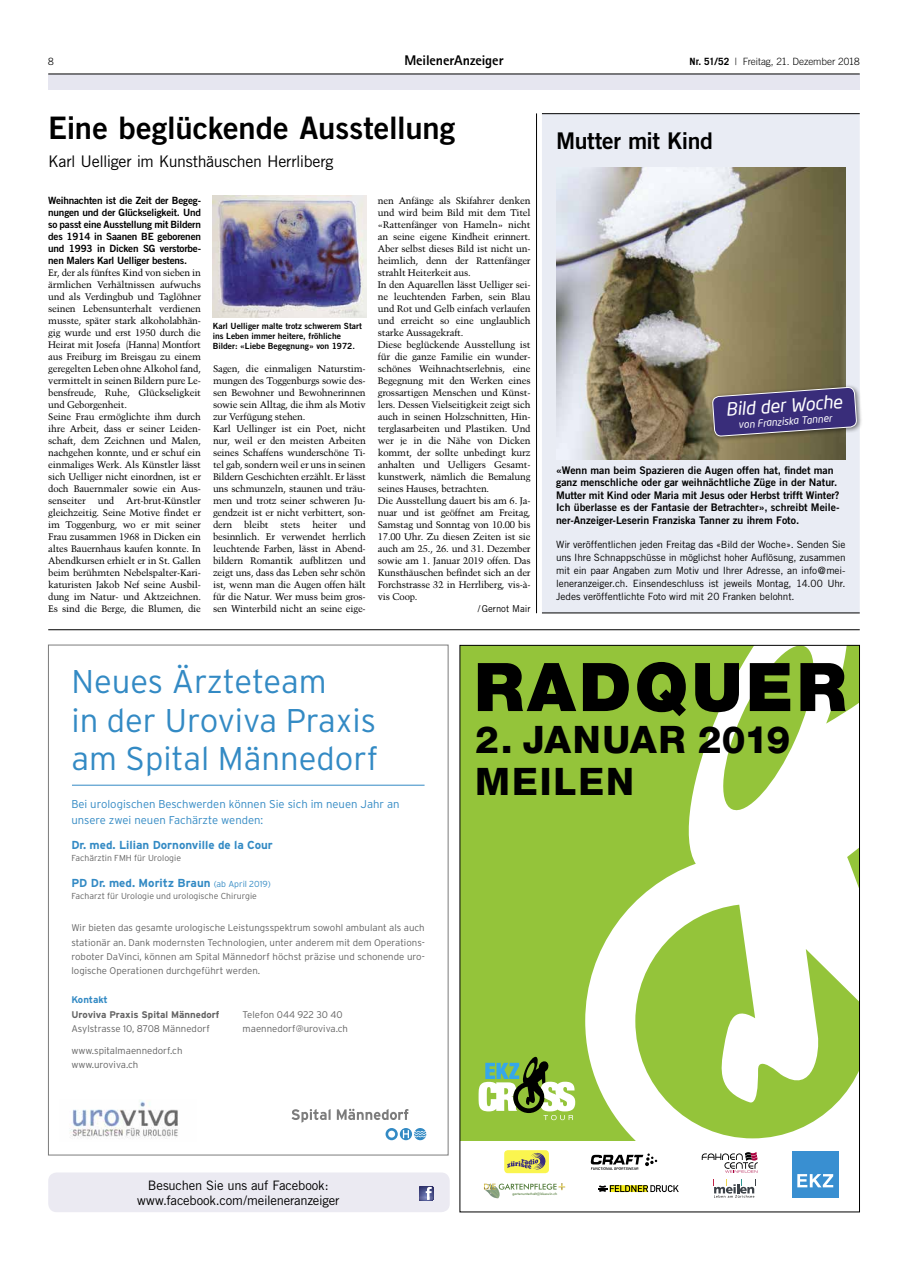
<style>
.page{position:relative;width:908px;height:1276px;background:#fff}
.page>*{position:absolute;margin:0;border:0;box-sizing:border-box;transform-origin:0 0}
.t1{font:900 67.1px "Helvetica Neue LT Com";letter-spacing:.05em;color:#000}
.t2{font:800 37.7px/42.4px "Helvetica Neue LT Com";letter-spacing:.05em;color:#000}
.t3{font:300 32.8px/38.6px "Interstate";color:#338ac4}
.t4{font:31px "Trade Gothic Bold Two";color:#000}
.t5{font:23px "Trade Gothic Bold Two";letter-spacing:-.02em;color:#000}
.t6{font:italic 18px "Neo Sans";color:#fff}
.t7{font:16px "Trade Gothic";letter-spacing:-.02em;color:#000}
.t8{font:800 14px "Rotis Sans Serif";letter-spacing:-.005em;color:#000}
.t9{font:13px/14.5px "Trade Gothic";letter-spacing:-.015em;color:#000;text-align:center}
.t10{font:700 11.6px "Interstate";color:#338ac4}
.t11{font:300 11.3px/15.5px "Interstate";color:#338ac4}
.t12{font:10.5px/12.6px "Trade Gothic Bold Two";color:#000}
.t13{font:10px/13px "Trade Gothic";letter-spacing:-.015em;color:#000;text-align:justify}
.t14{font:10px/12px "Trade Gothic Bold Two";letter-spacing:-.02em;color:#000;text-align:justify}
.t15{font:300 10px "Trade Gothic";letter-spacing:-.01em;color:#000}
.t16{font:italic 10px "Neo Sans";color:#fff}
.t17{font:300 9.7px/14.5px "Interstate";color:#636363;text-align:justify}
.t18{font:700 9.7px "Interstate";color:#636363}
.t19{font:700 9.7px "Interstate";letter-spacing:-.01em;color:#338ac4}
.t20{font:9.5px/12px "Trump Mediaeval";letter-spacing:-.02em;color:#000}
.t21{font:9.5px "Trade Gothic";color:#000}
.t22{font:300 8.7px "Interstate";color:#636363}
.t23{font:8.5px/10.2px "Trade Gothic Bold Two";color:#000}
.t24{font:500 3.4px "Futura BT";color:#527b3a}
.s1{font-weight:700}
.s2{font-weight:300;font-size:8.7px}
</style>
<div class="page">
<div style="left:48px;top:74px;width:811px;height:15px;background:#e6e6f0"></div>
<hr style="left:48px;top:74px;width:811px;height:1px;background:#000">
<div style="left:459px;top:645px;width:399px;height:566px;background:#94c43a"></div>
<svg style="left:585px;top:647px;width:272px;height:494px"></svg>
<div style="left:459px;top:1141px;width:399px;height:70px;background:#fff"></div>
<svg style="left:478px;top:1056px;width:97px;height:64px"></svg>
<svg style="left:701px;top:1152px;width:56px;height:20px"></svg>
<svg style="left:504px;top:1150px;width:44px;height:23px"></svg>
<div style="left:791px;top:1151px;width:46px;height:46px;background:#398fd1"></div>
<svg style="left:797px;top:1174px;width:35px;height:13px"></svg>
<svg style="left:598px;top:1185px;width:80px;height:7px"></svg>
<svg style="left:713px;top:1179px;width:42px;height:18px"></svg>
<svg style="left:590px;top:1153px;width:67px;height:16px"></svg>
<svg style="left:484px;top:1183px;width:81px;height:16px"></svg>
<svg style="left:291px;top:1109px;width:39px;height:13px"></svg>
<svg style="left:336px;top:1108px;width:72px;height:12px"></svg>
<svg style="left:385px;top:1128px;width:41px;height:12px"></svg>
<img style="left:70px;top:1100px;width:108px;height:39px">
<hr style="left:72px;top:785px;width:352px;height:1px;background:#338ac4">
<hr style="left:48px;top:629px;width:811px;height:1px;background:#000">
<hr style="left:536px;top:113px;width:1px;height:500px;background:#000">
<img style="left:213px;top:196px;width:153px;height:121px">
<div style="left:542px;top:114px;width:317px;height:498px;background:#e9ecf4"></div>
<hr style="left:541px;top:113px;width:318px;height:1px;background:#000">
<hr style="left:541px;top:612px;width:318px;height:1px;background:#000">
<img style="left:556px;top:167px;width:289px;height:292px">
<div style="left:709px;top:384px;width:153px;height:59px;background:#000;opacity:.55"></div>
<svg style="left:712px;top:370px;width:144px;height:84px;background:#645a6b"></svg>
<div style="left:48px;top:1172px;width:401px;height:40px;background:#ebeaf2;border-radius:9px"></div>
<svg style="left:419px;top:1186px;width:14px;height:14px"></svg>
<p class="t15" style="left:48px;top:56px;width:7px">8</p>
<h3 class="t8" style="left:404px;top:52px;width:101px">MeilenerAnzeiger</h3>
<p class="t15" style="left:689px;top:56px;width:172px"><span class="s1">Nr. 51/52</span> | Freitag, 21. Dezember 2018</p>
<h3 class="t4" style="left:48px;top:108px;width:408px">Eine beglückende Ausstellung</h3>
<h3 class="t7" style="left:48px;top:152px;width:287px">Karl Uelliger im Kunsthäuschen Herrliberg</h3>
<p class="t14" style="left:48px;top:194px;width:154px">Weihnachten ist die Zeit der Begeg&shy;nungen und der Glückseligkeit. Und so passt eine Ausstellung mit Bildern des 1914 in Saanen BE geborenen und 1993 in Dicken SG verstorbe&shy;nen Malers Karl Uelliger bestens.</p>
<p class="t20" style="left:48px;top:267px;width:154px">Er, der als fünftes Kind von sieben in ärmlichen Verhältnissen aufwuchs und als Verdingbub und Taglöhner seinen Lebensunterhalt verdienen musste, später stark alkoholabhän&shy;gig wurde und erst 1950 durch die<br>Heirat mit Josefa (Hanna) Montfort aus Freiburg im Breisgau zu einem geregelten Leben ohne Alkohol fand, vermittelt in seinen Bildern pure Le&shy;bensfreude, Ruhe, Glückseligkeit und Geborgenheit.<br>Seine Frau ermöglichte ihm durch ihre Arbeit, dass er seiner Leiden&shy;schaft, dem Zeichnen und Malen, nachgehen konnte, und er schuf ein einmaliges Werk. Als Künstler lässt sich Uelliger nicht einordnen, ist er doch Bauernmaler sowie ein Aus&shy;senseiter</p>
<p class="t20" style="left:48px;top:495px;width:154px;text-align:justify;text-indent:78px">Art-brut-Künstler gleichzeitig. Seine Motive findet er im Toggenburg, wo er mit seiner Frau zusammen 1968 in Dicken ein altes Bauernhaus kaufen konnte. In Abendkursen erhielt er in St. Gallen beim berühmten Nebelspalter-Kari&shy;katuristen Jakob Nef seine Ausbil&shy;dung im Natur- und Aktzeichnen.<br>Es sind die Berge, die Blumen, die</p>
<p class="t20" style="left:98px;top:495px;width:18px">und</p>
<p class="t23" style="left:213px;top:320px;width:150px">Karl Uelliger malte trotz schwerem Start ins Leben immer heitere, fröhliche<br>Bilder: «Liebe Begegnung» von 1972.</p>
<p class="t20" style="left:213px;top:363px;width:154px">Sagen, die einmaligen Naturstim&shy;mungen des Toggenburgs sowie des&shy;sen Bewohner und Bewohnerinnen sowie sein Alltag, die ihm als Motiv zur Verfügung stehen.<br>Karl Uellinger ist ein Poet, nicht nur, weil er den meisten Arbeiten seines Schaffens wunderschöne Ti&shy;tel gab, sondern weil er uns in seinen<br>Bildern Geschichten erzählt. Er lässt uns schmunzeln, staunen und träu&shy;men und trotz seiner schweren Ju&shy;gendzeit ist er nicht verbittert, son&shy;dern</p>
<p class="t20" style="left:213px;top:519px;width:154px;text-align:justify;text-indent:136px">und besinnlich. Er verwendet herrlich leuchtende Farben, lässt in Abend&shy;bildern Romantik aufblitzen und zeigt uns, dass das Leben sehr schön ist, wenn man die Augen offen hält für die Natur. Wer muss beim gros&shy;sen Winterbild nicht an seine eige-</p>
<p class="t20" style="left:244px;top:519px;width:26px">bleibt</p>
<p class="t20" style="left:280px;top:519px;width:21px">stets</p>
<p class="t20" style="left:312px;top:519px;width:26px">heiter</p>
<p class="t20" style="left:377px;top:194px;width:154px">nen Anfänge als Skifahrer denken und wird beim Bild mit dem Titel «Rattenfänger von Hameln» nicht an seine eigene Kindheit erinnert.<br>Aber selbst dieses Bild ist nicht un&shy;heimlich, denn der Rattenfänger strahlt Heiterkeit aus.<br>In den Aquarellen lässt Uelliger sei&shy;ne leuchtenden Farben, sein Blau und Rot und Gelb einfach verlaufen und erreicht so eine unglaublich starke Aussagekraft.<br>Diese beglückende Ausstellung ist für die ganze Familie ein wunder&shy;schönes Weihnachtserlebnis, eine<br>Begegnung mit den Werken eines grossartigen Menschen und Künst&shy;lers. Dessen Vielseitigkeit zeigt sich auch in seinen Holzschnitten, Hin&shy;terglasarbeiten und Plastiken. Und wer je in die Nähe von Dicken kommt, der sollte unbedingt kurz anhalten und Uelligers Gesamt&shy;kunstwerk, nämlich die Bemalung seines Hauses, betrachten.<br>Die Ausstellung dauert bis am 6. Ja&shy;nuar und ist geöffnet am Freitag,<br>Samstag und Sonntag von 10.00 bis<br>17.00 Uhr. Zu diesen Zeiten ist sie auch am 25., 26. und 31. Dezember sowie am 1. Januar 2019 offen. Das<br>Kunsthäuschen befindet sich an der<br>Forchstrasse 32 in Herrliberg, vis-à&shy;vis Coop.</p>
<p class="t21" style="left:477px;top:603px;width:54px">/Gernot Mair</p>
<h3 class="t5" style="left:556px;top:127px;width:158px">Mutter mit Kind</h3>
<h3 class="t6" style="left:724px;top:398px;width:118px;rotate:-4deg">Bild der Woche</h3>
<p class="t16" style="left:737px;top:418px;width:95px;rotate:-4deg">von Franziska Tanner</p>
<p class="t12" style="left:556px;top:463px;width:285px">«Wenn man beim Spazieren die Augen offen hat, findet man ganz menschliche oder gar weihnächtliche Züge in der Natur.<br>Mutter mit Kind oder Maria mit Jesus oder Herbst trifft Winter?<br>Ich überlasse es der Fantasie der Betrachter», schreibt Meile&shy;ner-Anzeiger-Leserin Franziska Tanner zu ihrem Foto.</p>
<p class="t13" style="left:556px;top:538px;width:291px">Wir veröffentlichen jeden Freitag das «Bild der Woche». Senden Sie uns Ihre Schnappschüsse in möglichst hoher Auflösung, zusammen mit ein paar Angaben zum Motiv und Ihrer Adresse, an info@mei&shy;leneranzeiger.ch. Einsendeschluss ist jeweils Montag, 14.00 Uhr.<br>Jedes veröffentlichte Foto wird mit 20 Franken belohnt.</p>
<h3 class="t3" style="left:71px;top:662px;width:308px">Neues Ärzteteam<br>in der Uroviva Praxis am Spital Männedorf</h3>
<p class="t11" style="left:71px;top:796px;width:329px">Bei urologischen Beschwerden können Sie sich im neuen Jahr an unsere zwei neuen Fachärzte wenden:</p>
<p class="t10" style="left:71px;top:838px;width:203px">Dr. med. Lilian Dornonville de la Cour</p>
<p class="t22" style="left:71px;top:853px;width:111px">Fachärztin FMH für Urologie</p>
<p class="t10" style="left:71px;top:876px;width:201px">PD Dr. med. Moritz Braun <span class="s2">(ab April 2019)</span></p>
<p class="t22" style="left:71px;top:890px;width:187px">Facharzt für Urologie und urologische Chirurgie</p>
<p class="t17" style="left:71px;top:920px;width:355px">Wir bieten das gesamte urologische Leistungsspektrum sowohl ambulant als auch stationär an. Dank modernsten Technologien, unter anderem mit dem Operations&shy;roboter DaVinci, können am Spital Männedorf höchst präzise und schonende uro&shy;logische Operationen durchgeführt werden.</p>
<p class="t19" style="left:71px;top:994px;width:38px">Kontakt</p>
<p class="t18" style="left:71px;top:1008px;width:149px">Uroviva Praxis Spital Männedorf</p>
<p class="t17" style="left:242px;top:1007px;width:102px">Telefon 044 922 30 40</p>
<p class="t17" style="left:71px;top:1021px;width:140px">Asylstrasse 10, 8708 Männedorf</p>
<p class="t17" style="left:242px;top:1021px;width:107px">maennedorf@uroviva.ch</p>
<p class="t17" style="left:71px;top:1043px;width:112px">www.spitalmaennedorf.ch www.uroviva.ch</p>
<h3 class="t9" style="left:137px;top:1178px;width:204px">Besuchen Sie uns auf Facebook: www.facebook.com/meileneranzeiger</h3>
<h1 class="t1" style="left:474px;top:646px;width:374px">RADQUER</h1>
<h2 class="t2" style="left:475px;top:718px;width:316px">2. JANUAR 2019<br>MEILEN</h2>
<p class="t24" style="left:512px;top:1191px;width:46px">gartenunterhalt@bluewin.ch</p>
</div>
